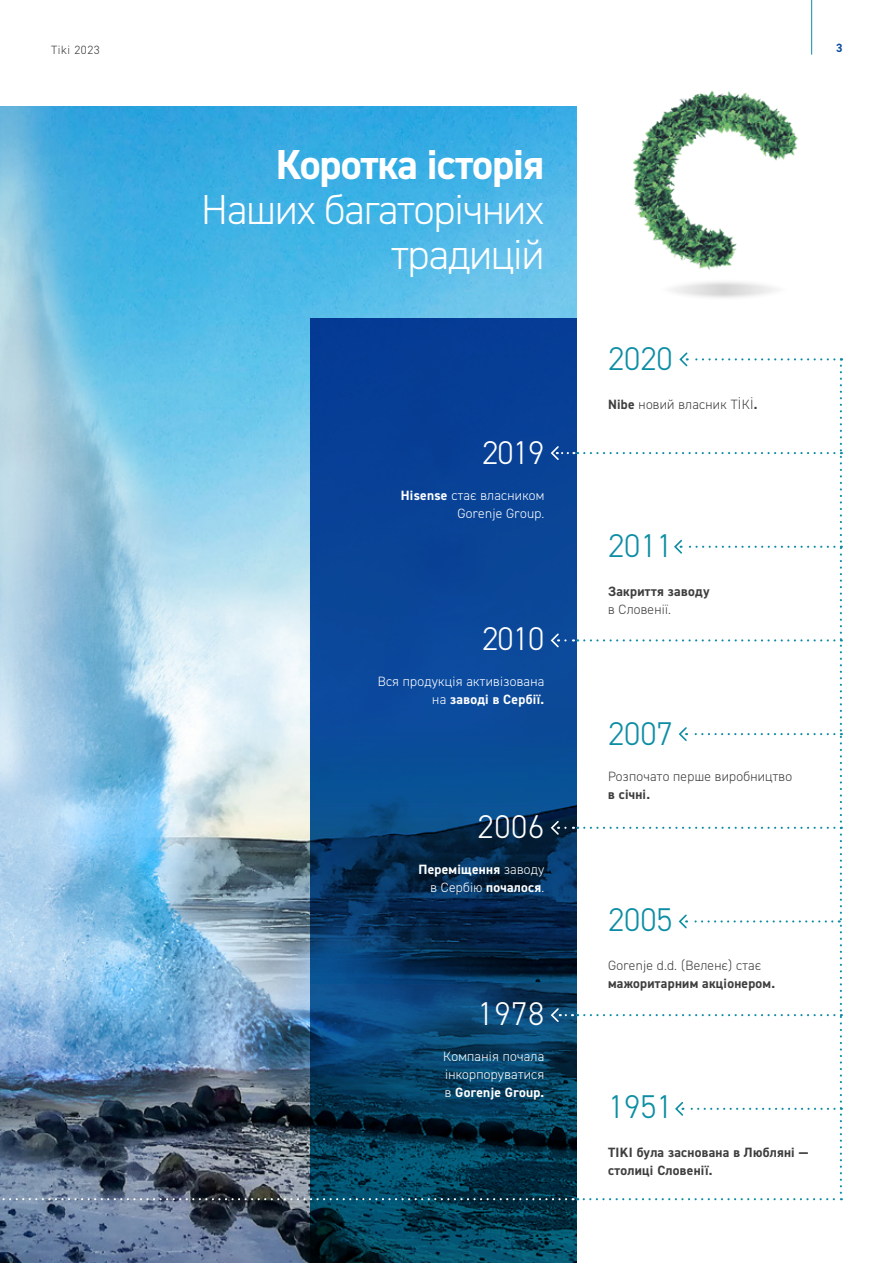
<style>
.page{position:relative;width:893px;height:1263px;background:#fff}
.page>*{position:absolute;margin:0;border:0;box-sizing:border-box;transform-origin:0 0}
.t1{font:300 42px/45px "DIN2014";letter-spacing:-.02em;color:#fff;text-align:right}
.t2{font:700 42px "DIN2014";letter-spacing:-.02em;color:#fff}
.t3{font:300 33px "DIN2014";color:#0c8da4}
.t4{font:300 33px "DIN2014";color:#fff}
.t5{font:300 13.5px/18px "DIN2014";letter-spacing:.02em;color:#fff;text-align:right}
.t6{font:700 13.5px/18px "DIN2014";letter-spacing:.02em;color:#3e3e3f}
.t7{font:300 13.5px "DIN2014";letter-spacing:.02em;color:#3e3e3f}
.t8{font:700 13.5px/18px "DIN2014";letter-spacing:.02em;color:#fff;text-align:right}
.t9{font:300 12px "DIN2014";letter-spacing:.05em;color:#3e3e3f}
.t10{font:700 12px "DIN2014";color:#0d4da1}
.s1{font-weight:700}
.s2{font-weight:300}
</style>
<div class="page">
<img style="left:0;top:106px;width:576px;height:1157px">
<svg style="left:310px;top:319px;width:266px;height:944px;background:#033d69"></svg>
<img style="left:0;top:351px;width:842px;height:849px">
<img style="left:633px;top:91px;width:165px;height:179px">
<svg style="left:654px;top:278px;width:138px;height:23px"></svg>
<hr style="left:811px;top:0;width:1px;height:55px;background:#0c8da4">
<p class="t9" style="left:51px;top:43px;width:50px">Tiki 2023</p>
<p class="t10" style="left:836px;top:40px;width:8px">3</p>
<h1 class="t2" style="left:276px;top:137px;width:270px">Коротка історія</h1>
<h1 class="t1" style="left:201px;top:187px;width:345px">Наших багаторічних традицій</h1>
<h2 class="t4" style="left:482px;top:432px;width:64px">2019</h2>
<p class="t5" style="left:401px;top:486px;width:145px"><span class="s1">Hisense</span> стає власником<br>Gorenje Group.</p>
<h2 class="t4" style="left:482px;top:618px;width:64px">2010</h2>
<p class="t5" style="left:378px;top:672px;width:168px">Вся продукція активізована на <span class="s1">заводі в Сербії.</span></p>
<h2 class="t4" style="left:478px;top:806px;width:68px">2006</h2>
<p class="t8" style="left:418px;top:860px;width:127px">Переміщення <span class="s2">заводу в Сербію</span> почалося<span class="s2">.</span></p>
<h2 class="t4" style="left:478px;top:993px;width:68px">1978</h2>
<p class="t5" style="left:443px;top:1047px;width:102px;text-align:justify">Компанія почала інкорпоруватися в <span class="s1">Gorenje Group.</span></p>
<h2 class="t3" style="left:608px;top:339px;width:66px">2020</h2>
<p class="t7" style="left:608px;top:396px;width:151px"><span class="s1">Nibe</span> новий власник ТІКІ<span class="s1">.</span></p>
<h2 class="t3" style="left:608px;top:525px;width:66px">2011</h2>
<p class="t6" style="left:608px;top:582px;width:103px">Закриття заводу</p>
<p class="t7" style="left:608px;top:601px;width:65px">в Словенії.</p>
<h2 class="t3" style="left:608px;top:714px;width:66px">2007</h2>
<p class="t7" style="left:608px;top:768px;width:186px">Розпочато перше виробництво</p>
<p class="t6" style="left:608px;top:786px;width:44px">в січні.</p>
<h2 class="t3" style="left:608px;top:900px;width:66px">2005</h2>
<p class="t7" style="left:608px;top:957px;width:155px">Gorenje d.d. (Веленє) стає</p>
<p class="t6" style="left:608px;top:974px;width:169px">мажоритарним акціонером.</p>
<h2 class="t3" style="left:608px;top:1086px;width:66px">1951</h2>
<p class="t6" style="left:608px;top:1143px;width:202px">TIKI була заснована в Любляні — столиці Словенії.</p>
</div>
